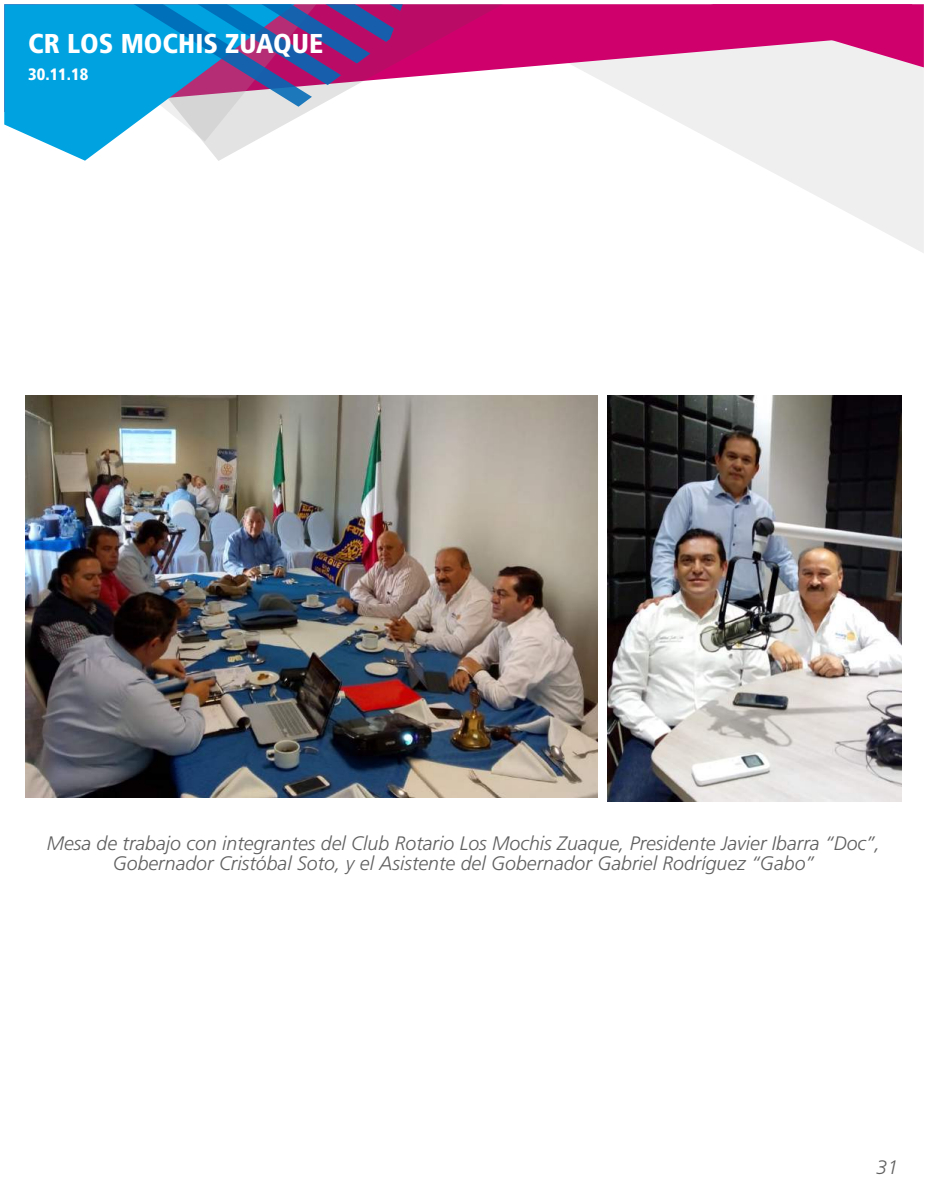
<style>
.page{position:relative;width:927px;height:1197px;background:#fff}
.page>*{position:absolute;margin:0;border:0;box-sizing:border-box;transform-origin:0 0}
.t1{font:900 condensed 27.3px "Frutiger LT Std";color:#fff}
.t2{font:italic 300 19.5px/19.8px "Frutiger LT Std";color:#606060;text-align:center}
.t3{font:900 condensed 16.5px "Frutiger LT Std";color:#fff}
</style>
<div class="page">
<svg style="left:752px;top:67px;width:171px;height:186px;fill:#efefef"></svg>
<div style="left:836px;top:67px;width:76px;height:45px;background:#efefef"></div>
<svg style="left:836px;top:4px;width:87px;height:63px"></svg>
<svg style="left:406px;top:4px;width:430px;height:157px"></svg>
<svg style="left:39px;top:140px;width:217px;height:21px"></svg>
<svg style="left:4px;top:108px;width:310px;height:32px"></svg>
<svg style="left:4px;top:4px;width:402px;height:104px;background:#4580bf"></svg>
<img style="left:25px;top:396px;width:572px;height:402px">
<img style="left:607px;top:396px;width:294px;height:405px">
<h1 class="t1" style="left:28px;top:27px;width:296px">CR LOS MOCHIS ZUAQUE</h1>
<p class="t3" style="left:28px;top:64px;width:62px">30.11.18</p>
<p class="t2" style="left:47px;top:834px;width:835px">Mesa de trabajo con integrantes del Club Rotario Los Mochis Zuaque, Presidente Javier Ibarra “Doc”,<br>Gobernador Cristóbal Soto, y el Asistente del Gobernador Gabriel Rodríguez “Gabo”</p>
<p class="t2" style="left:876px;top:1157px;width:23px">31</p>
</div>
